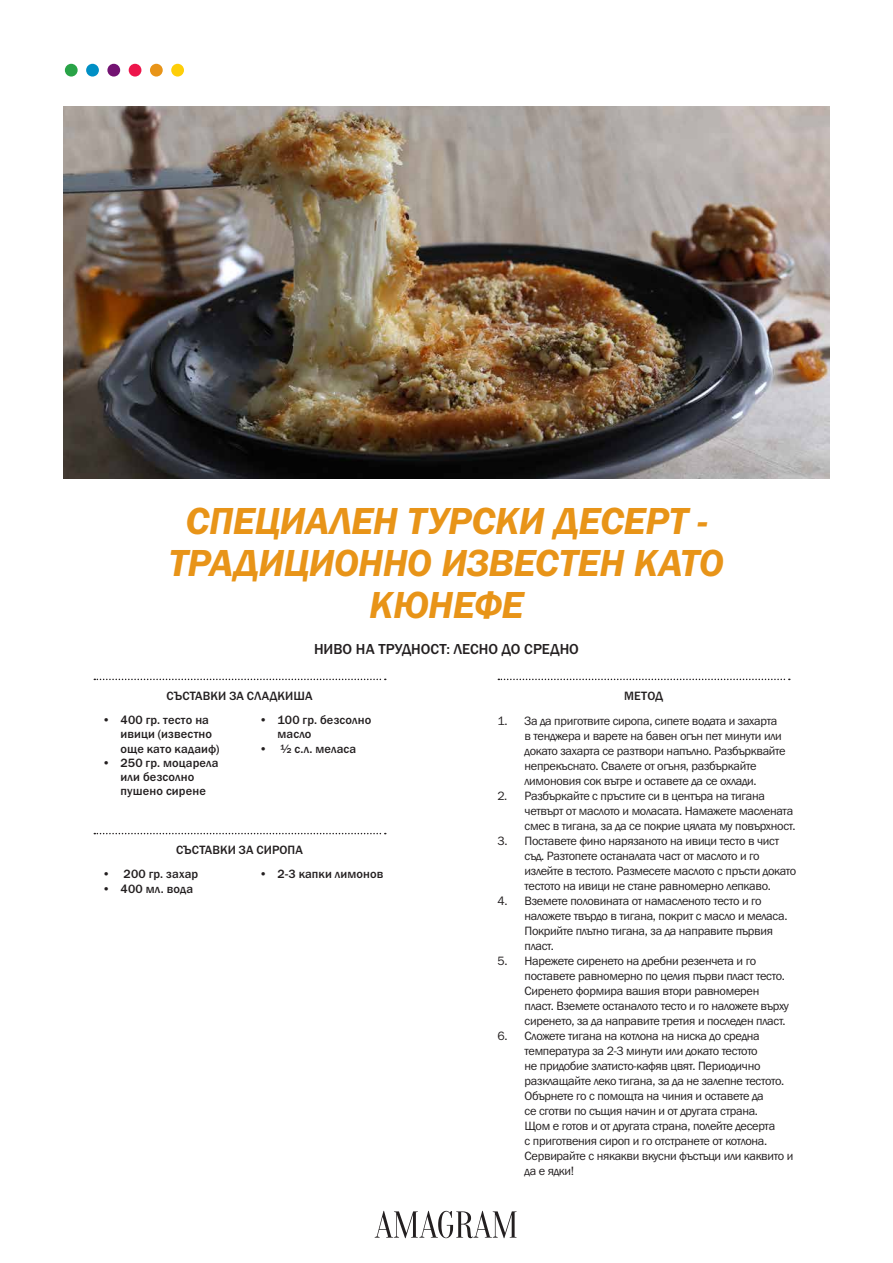
<style>
.page{position:relative;width:893px;height:1263px;background:#fff}
.page>*{position:absolute;margin:0;border:0;box-sizing:border-box;transform-origin:0 0}
.t1{font:39px/42px "Franklin Gothic URW Dem Ita";letter-spacing:-.015em;color:#e89418;text-align:center}
.t2{font:500 15px "Franklin Gothic URW";letter-spacing:.005em;color:#231f20}
.t3{font:12.45px/15px "Franklin Gothic URW Boo";letter-spacing:-.025em;color:#231f20}
.t4{font:500 12.45px/14.2px "Franklin Gothic URW";letter-spacing:.01em;color:#231f20}
.s1{font-family:"Franklin Gothic URW Boo";font-weight:400}
</style>
<div class="page">
<img style="left:64px;top:106px;width:765px;height:372px">
<svg style="left:498px;top:679px;width:292px;height:1px"></svg>
<svg style="left:94px;top:679px;width:292px;height:1px"></svg>
<svg style="left:94px;top:833px;width:292px;height:1px"></svg>
<div style="left:171px;top:64px;width:13px;height:13px;background:#fece08;border-radius:50%"></div>
<div style="left:150px;top:64px;width:13px;height:13px;background:#e89418;border-radius:50%"></div>
<div style="left:129px;top:64px;width:12px;height:13px;background:#ed164b;border-radius:50%"></div>
<div style="left:107px;top:64px;width:13px;height:13px;background:#731372;border-radius:50%"></div>
<div style="left:86px;top:64px;width:13px;height:13px;background:#008fc5;border-radius:50%"></div>
<div style="left:65px;top:64px;width:13px;height:13px;background:#29a347;border-radius:50%"></div>
<svg style="left:375px;top:1211px;width:142px;height:27px"></svg>
<h1 class="t1" style="left:169px;top:499px;width:557px">СПЕЦИАЛЕН ТУРСКИ ДЕСЕРТ -<br>ТРАДИЦИОННО ИЗВЕСТЕН КАТО<br>КЮНЕФЕ</h1>
<p class="t2" style="left:314px;top:639px;width:266px">НИВО НА ТРУДНОСТ: ЛЕСНО ДО СРЕДНО</p>
<p class="t4" style="left:166px;top:689px;width:148px">СЪСТАВКИ ЗА СЛАДКИША</p>
<p class="t4" style="left:121px;top:713px;width:100px;text-indent:-19px"><span class="s1">•</span> 400 гр. тесто на ивици (известно още като кадаиф)</p>
<p class="t4" style="left:102px;top:755px;width:118px;text-align:center"><span class="s1">•</span> 250 гр. моцарела или безсолно пушено сирене</p>
<p class="t4" style="left:277px;top:713px;width:95px;text-indent:-19px"><span class="s1">•</span> 100 гр. безсолно масло</p>
<p class="t4" style="left:259px;top:741px;width:99px"><span class="s1">•</span> ½ с.л. меласа</p>
<p class="t4" style="left:176px;top:843px;width:128px">СЪСТАВКИ ЗА СИРОПА</p>
<p class="t4" style="left:102px;top:867px;width:98px"><span class="s1">•</span> 200 гр. захар</p>
<p class="t4" style="left:102px;top:881px;width:93px"><span class="s1">•</span> 400 мл. вода</p>
<p class="t4" style="left:259px;top:867px;width:126px"><span class="s1">•</span> 2-3 капки лимонов</p>
<p class="t4" style="left:624px;top:689px;width:40px">МЕТОД</p>
<p class="t3" style="left:525px;top:713px;width:263px;text-indent:-27px">1. За да приготвите сиропа, сипете водата и захарта в тенджера и варете на бавен огън пет минути или докато захарта се разтвори напълно. Разбърквайте непрекъснато. Свалете от огъня, разбъркайте лимоновия сок вътре и оставете да се охлади.</p>
<p class="t3" style="left:525px;top:788px;width:273px;text-indent:-27px">2. Разбъркайте с пръстите си в центъра на тигана четвърт от маслото и моласата. Намажете маслената смес в тигана, за да се покрие цялата му повърхност.</p>
<p class="t3" style="left:525px;top:833px;width:273px;text-indent:-27px">3. Поставете фино нарязаното на ивици тесто в чист съд. Разтопете останалата част от маслото и го излейте в тестото. Размесете маслото с пръсти докато тестото на ивици не стане равномерно лепкаво.</p>
<p class="t3" style="left:525px;top:893px;width:264px;text-indent:-27px">4. Вземете половината от намасленото тесто и го наложете твърдо в тигана, покрит с масло и меласа.<br>Покрийте плътно тигана, за да направите първия пласт.</p>
<p class="t3" style="left:525px;top:953px;width:266px;text-indent:-27px">5. Нарежете сиренето на дребни резенчета и го поставете равномерно по целия първи пласт тесто.<br>Сиренето формира вашия втори равномерен пласт. Вземете останалото тесто и го наложете върху сиренето, за да направите третия и последен пласт.</p>
<p class="t3" style="left:525px;top:1028px;width:270px;text-indent:-27px">6. Сложете тигана на котлона на ниска до средна температура за 2-3 минути или докато тестото<br>не придобие златисто-кафяв цвят. Периодично разклащайте леко тигана, за да не залепне тестото.<br>Обърнете го с помощта на чиния и оставете да<br>се сготви по същия начин и от другата страна.<br>Щом е готов и от другата страна, полейте десерта<br>с приготвения сироп и го отстранете от котлона.<br>Сервирайте с някакви вкусни фъстъци или каквито и да е ядки!</p>
</div>
